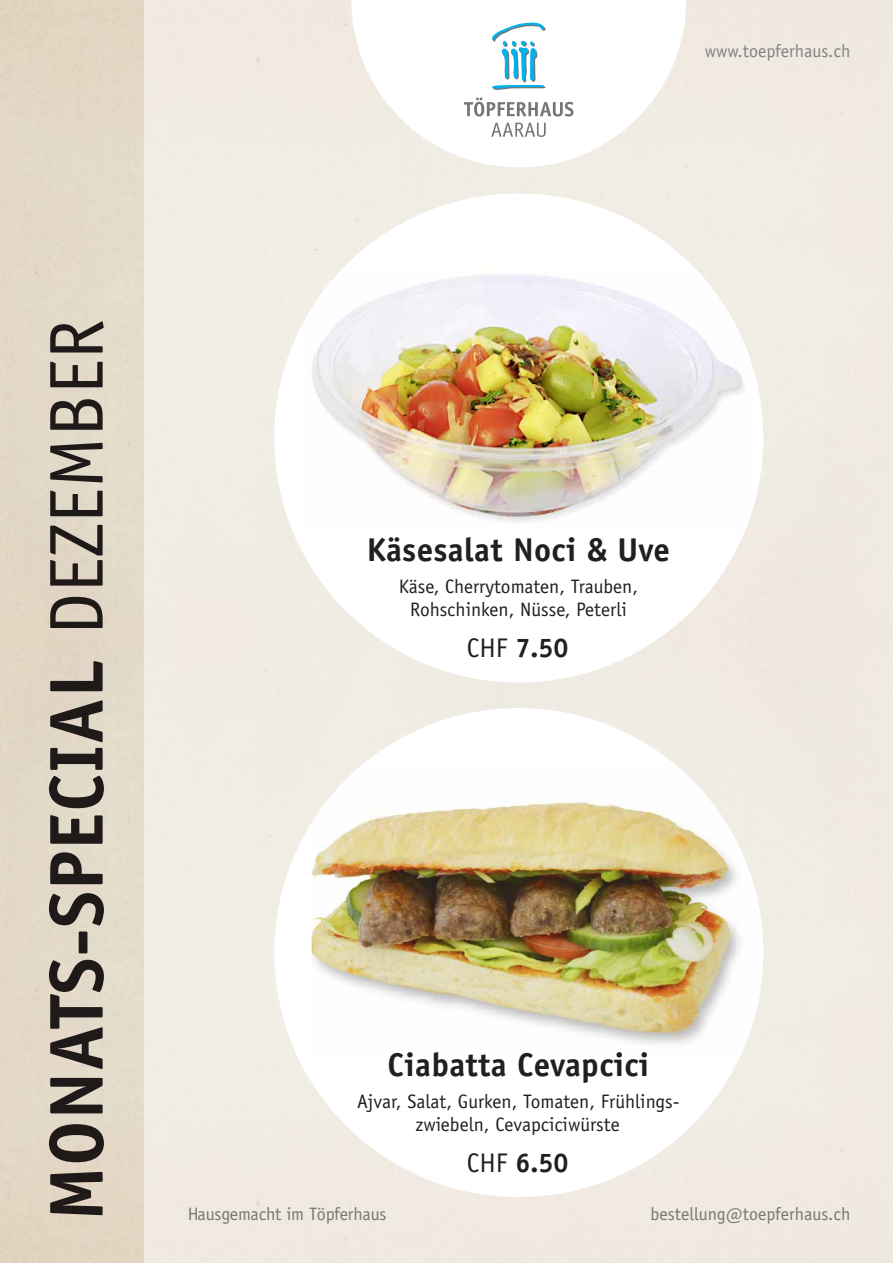
<style>
.page{position:relative;width:893px;height:1263px;background:#fff}
.page>*{position:absolute;margin:0;border:0;box-sizing:border-box;transform-origin:0 0}
.t1{font:700 76.5px "Officina Sans";letter-spacing:.01em;color:#231f20}
.t2{font:700 33px "Officina Sans";letter-spacing:.01em;color:#231f20}
.t3{font:700 27px "Officina Sans";color:#231f20}
.t4{font:19.5px/23.4px "Officina Sans";color:#231f20;text-align:center}
.t5{font:18px "Officina Sans";color:#808285}
.s1{font-weight:400}
</style>
<div class="page">
<div style="left:0;top:0;width:145px;height:1263px;background:#e3d8c8"></div>
<div style="left:145px;top:0;width:748px;height:1263px;background:#f0ece3"></div>
<svg style="left:351px;top:0;width:335px;height:167px;fill:#fff"></svg>
<svg style="left:464px;top:97px;width:109px;height:40px;background:#dedfdf"></svg>
<svg style="left:492px;top:23px;width:54px;height:68px;background:#bae1ee"></svg>
<div style="left:274px;top:193px;width:489px;height:489px;background:#fff;border-radius:50%"></div>
<div style="left:274px;top:708px;width:489px;height:489px;background:#fff;border-radius:50%"></div>
<img style="left:293px;top:213px;width:451px;height:450px;border-radius:50%">
<img style="left:293px;top:727px;width:451px;height:451px;border-radius:50%">
<p class="t5" style="left:705px;top:40px;width:147px">www.toepferhaus.ch</p>
<h1 class="t1" style="left:29px;top:1220px;width:902px;rotate:-90deg">MONATS-SPECIAL <span class="s1">DEZEMBER</span></h1>
<h2 class="t2" style="left:367px;top:529px;width:305px">Käsesalat Noci &amp; Uve</h2>
<p class="t4" style="left:399px;top:575px;width:241px">Käse, Cherrytomaten, Trauben,<br>Rohschinken, Nüsse, Peterli</p>
<h3 class="t3" style="left:467px;top:631px;width:103px"><span class="s1">CHF</span> 7.50</h3>
<h2 class="t2" style="left:388px;top:1044px;width:263px">Ciabatta Cevapcici</h2>
<p class="t4" style="left:357px;top:1089px;width:324px">Ajvar, Salat, Gurken, Tomaten, Frühlings&shy;zwiebeln, Cevapciciwürste</p>
<h3 class="t3" style="left:467px;top:1146px;width:103px"><span class="s1">CHF</span> 6.50</h3>
<p class="t5" style="left:187px;top:1204px;width:201px">Hausgemacht im Töpferhaus</p>
<p class="t5" style="left:650px;top:1204px;width:202px">bestellung@toepferhaus.ch</p>
</div>
